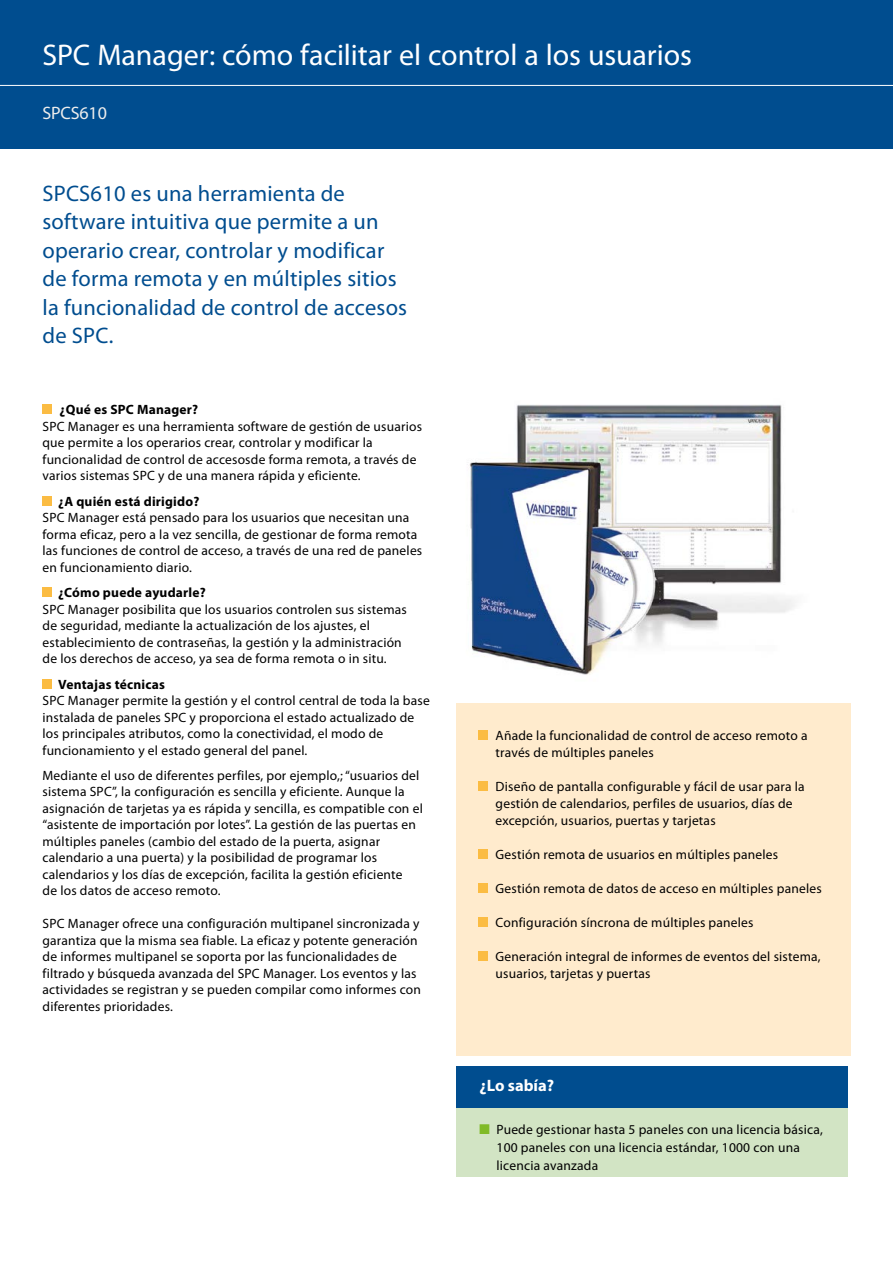
<style>
.page{position:relative;width:893px;height:1263px;background:#fff}
.page>*{position:absolute;margin:0;border:0;box-sizing:border-box;transform-origin:0 0}
.t1{font:30px "Myriad Pro";color:#fff}
.t2{font:22.5px/28.5px "Myriad Pro";letter-spacing:.01em;color:#004d8f}
.t3{font:18px "Myriad Pro";letter-spacing:-.01em;color:#ededed}
.t4{font:700 16.5px "Myriad Pro";color:#fff}
.t5{font:13.5px/16.5px "Myriad Pro";letter-spacing:.015em;color:#000}
.t6{font:700 13.5px "Myriad Pro";letter-spacing:.015em;color:#000}
.s1{font-family:"Monotype Sorts";color:#80ba27}
</style>
<div class="page">
<div style="left:0;top:0;width:893px;height:149px;background:#004d8f"></div>
<div style="left:456px;top:703px;width:394px;height:353px;background:#ffebcd"></div>
<div style="left:479px;top:730px;width:9px;height:10px;background:#fbbc43"></div>
<div style="left:479px;top:782px;width:9px;height:9px;background:#fbbc43"></div>
<div style="left:479px;top:850px;width:9px;height:9px;background:#fbbc43"></div>
<div style="left:479px;top:884px;width:9px;height:9px;background:#fbbc43"></div>
<div style="left:479px;top:918px;width:9px;height:9px;background:#fbbc43"></div>
<div style="left:479px;top:952px;width:9px;height:9px;background:#fbbc43"></div>
<div style="left:43px;top:405px;width:9px;height:9px;background:#fbbc43"></div>
<div style="left:43px;top:496px;width:9px;height:10px;background:#fbbc43"></div>
<div style="left:43px;top:588px;width:9px;height:9px;background:#fbbc43"></div>
<div style="left:43px;top:679px;width:9px;height:10px;background:#fbbc43"></div>
<div style="left:456px;top:1066px;width:392px;height:42px;background:#004d8f"></div>
<div style="left:456px;top:1108px;width:392px;height:69px;background:#d2e4c4"></div>
<img style="left:469px;top:404px;width:326px;height:271px">
<hr style="left:0;top:85px;width:893px;height:1px;background:#fff">
<h1 class="t1" style="left:43px;top:36px;width:651px">SPC Manager: cómo facilitar el control a los usuarios</h1>
<h3 class="t3" style="left:43px;top:102px;width:66px">SPCS610</h3>
<h2 class="t2" style="left:43px;top:179px;width:366px">SPCS610 es una herramienta de software intuitiva que permite a un operario crear, controlar y modificar de forma remota y en múltiples sitios la funcionalidad de control de accesos de SPC.</h2>
<p class="t6" style="left:60px;top:401px;width:140px">¿Qué es SPC Manager?</p>
<p class="t5" style="left:43px;top:418px;width:381px">SPC Manager es una herramienta software de gestión de usuarios que permite a los operarios crear, controlar y modificar la funcionalidad de control de accesosde forma remota, a través de varios sistemas SPC y de una manera rápida y eficiente.</p>
<p class="t6" style="left:58px;top:492px;width:143px">¿A quién está dirigido?</p>
<p class="t5" style="left:43px;top:509px;width:381px">SPC Manager está pensado para los usuarios que necesitan una forma eficaz, pero a la vez sencilla, de gestionar de forma remota las funciones de control de acceso, a través de una red de paneles en funcionamiento diario.</p>
<p class="t6" style="left:58px;top:584px;width:149px">¿Cómo puede ayudarle?</p>
<p class="t5" style="left:43px;top:601px;width:366px">SPC Manager posibilita que los usuarios controlen sus sistemas de seguridad, mediante la actualización de los ajustes, el establecimiento de contraseñas, la gestión y la administración de los derechos de acceso, ya sea de forma remota o in situ.</p>
<p class="t6" style="left:58px;top:675px;width:108px">Ventajas técnicas</p>
<p class="t5" style="left:43px;top:692px;width:389px">SPC Manager permite la gestión y el control central de toda la base instalada de paneles SPC y proporciona el estado actualizado de los principales atributos, como la conectividad, el modo de funcionamiento y el estado general del panel.</p>
<p class="t5" style="left:43px;top:767px;width:382px">Mediante el uso de diferentes perfiles, por ejemplo,; “usuarios del sistema SPC”, la configuración es sencilla y eficiente. Aunque la asignación de tarjetas ya es rápida y sencilla, es compatible con el “asistente de importación por lotes”. La gestión de las puertas en múltiples paneles (cambio del estado de la puerta, asignar calendario a una puerta) y la posibilidad de programar los calendarios y los días de excepción, facilita la gestión eficiente<br>de los datos de acceso remoto.</p>
<p class="t5" style="left:43px;top:915px;width:380px">SPC Manager ofrece una configuración multipanel sincronizada y garantiza que la misma sea fiable. La eficaz y potente generación de informes multipanel se soporta por las funcionalidades de filtrado y búsqueda avanzada del SPC Manager. Los eventos y las actividades se registran y se pueden compilar como informes con diferentes prioridades.</p>
<p class="t5" style="left:496px;top:727px;width:313px;line-height:17px">Añade la funcionalidad de control de acceso remoto a través de múltiples paneles</p>
<p class="t5" style="left:496px;top:778px;width:311px;line-height:17px">Diseño de pantalla configurable y fácil de usar para la gestión de calendarios, perfiles de usuarios, días de excepción, usuarios, puertas y tarjetas</p>
<p class="t5" style="left:496px;top:846px;width:284px">Gestión remota de usuarios en múltiples paneles</p>
<p class="t5" style="left:496px;top:880px;width:328px">Gestión remota de datos de acceso en múltiples paneles</p>
<p class="t5" style="left:496px;top:914px;width:259px">Configuración síncrona de múltiples paneles</p>
<p class="t5" style="left:496px;top:948px;width:327px;line-height:17px">Generación integral de informes de eventos del sistema, usuarios, tarjetas y puertas</p>
<p class="t4" style="left:479px;top:1074px;width:76px">¿Lo sabía?</p>
<p class="t5" style="left:496px;top:1120px;width:328px;line-height:18px;text-indent:-17px"><span class="s1">n</span> Puede gestionar hasta 5 paneles con una licencia básica,<br>100 paneles con una licencia estándar, 1000 con una licencia avanzada</p>
</div>
